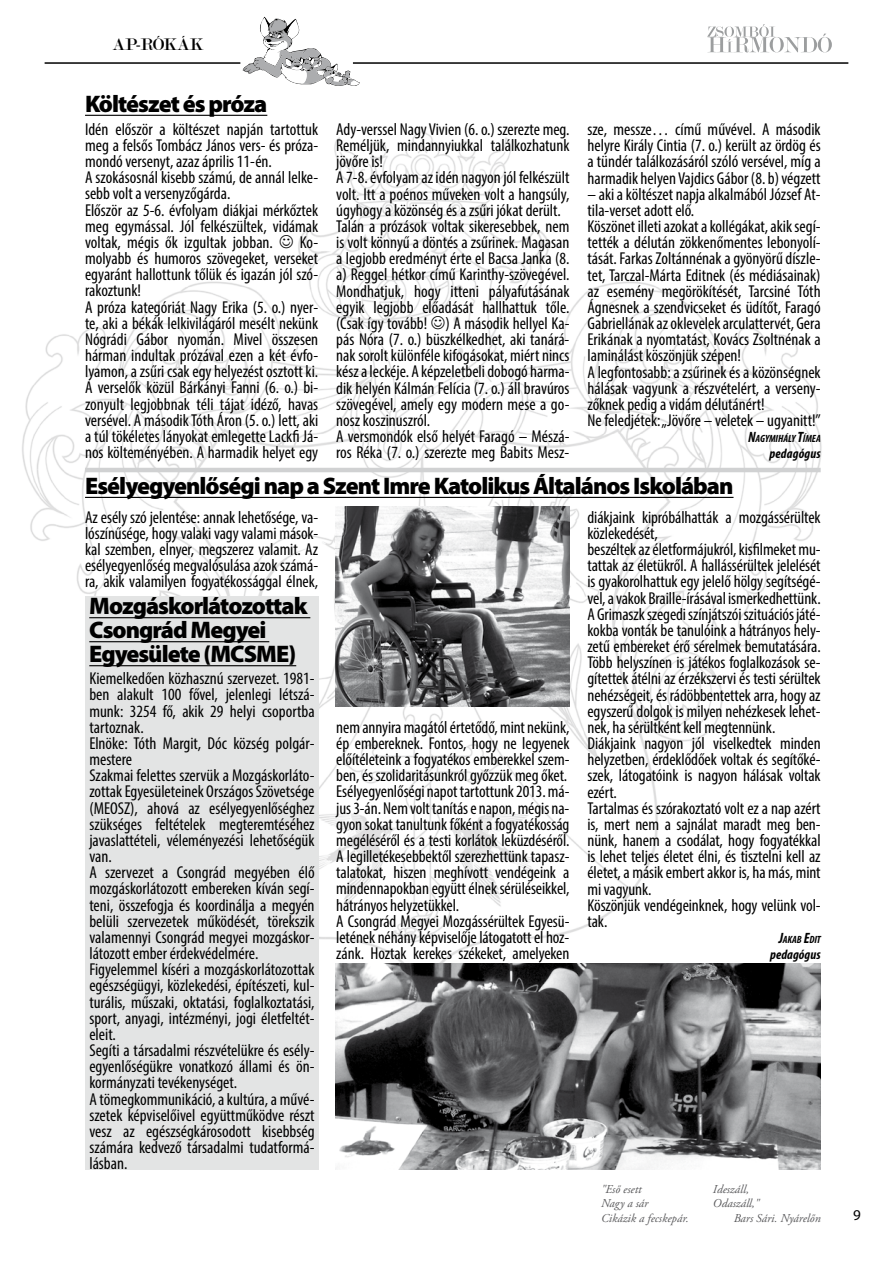
<style>
.page{position:relative;width:893px;height:1263px;background:#fff}
.page>*{position:absolute;margin:0;border:0;box-sizing:border-box;transform-origin:0 0}
.t1{font:900 24px/24px "Myriad Pro";letter-spacing:-.04em;color:#000}
.t2{font:18px "Modern";letter-spacing:.015em;color:#000}
.t3{font:condensed 17.25px/16.2px "Myriad Pro";color:#000}
.t4{font:15px "Myriad Pro";color:#000}
.t5{font:italic 700 condensed 13.5px "Myriad Pro";letter-spacing:.01em;color:#000}
.t6{font:italic 12px/14.4px "Adobe Garamond Pro";color:#58585a}
.t7{font:italic 700 condensed 10.5px "Myriad Pro";letter-spacing:-.005em;color:#000}
.s1{font-size:15px}
</style>
<div class="page">
<hr style="left:353px;top:62px;width:495px;height:2px;background:#000">
<hr style="left:45px;top:62px;width:195px;height:2px;background:#000">
<svg style="left:707px;top:24px;width:125px;height:28px"></svg>
<svg style="left:243px;top:17px;width:117px;height:69px"></svg>
<img style="left:22px;top:114px;width:800px;height:908px">
<hr style="left:85px;top:497px;width:648px;height:1px;background:#000">
<hr style="left:85px;top:115px;width:182px;height:1px;background:#000">
<hr style="left:85px;top:468px;width:736px;height:4px;background:#d0d1d2">
<img style="left:336px;top:506px;width:234px;height:201px">
<img style="left:336px;top:963px;width:484px;height:206px">
<div style="left:85px;top:658px;width:234px;height:511px;background:#e3e4e4"></div>
<div style="left:85px;top:596px;width:234px;height:72px;background:#e3e4e4"></div>
<hr style="left:89px;top:617px;width:221px;height:1px;background:#000">
<hr style="left:89px;top:641px;width:180px;height:1px;background:#000">
<hr style="left:89px;top:665px;width:207px;height:1px;background:#000">
<svg style="left:280px;top:235px;width:13px;height:13px"></svg>
<svg style="left:432px;top:316px;width:13px;height:13px"></svg>
<p class="t2" style="left:112px;top:35px;width:92px">ap-rókák</p>
<h1 class="t1" style="left:85px;top:92px;width:184px">Költészet és próza</h1>
<p class="t3" style="left:85px;top:121px;width:235px">Idén először a költészet napján tartottuk meg a felsős Tombácz János vers- és próza&shy;mondó versenyt, azaz április 11-én.<br>A szokásosnál kisebb számú, de annál lelke&shy;sebb volt a versenyzőgárda.<br>Először az 5-6. évfolyam diákjai mérkőztek meg egymással. Jól felkészültek, vidámak voltak, mégis ők izgultak jobban.</p>
<p class="t3" style="left:336px;top:121px;width:235px">Ady-verssel Nagy Vivien (6. o.) szerezte meg.<br>Reméljük, mindannyiukkal találkozhatunk jövőre is!<br>A 7-8. évfolyam az idén nagyon jól felkészült volt. Itt a poénos műveken volt a hangsúly, úgyhogy a közönség és a zsűri jókat derült.<br>Talán a prózások voltak sikeresebbek, nem is volt könnyű a döntés a zsűrinek. Magasan a legjobb eredményt érte el Bacsa Janka (8. a) Reggel hétkor című Karinthy-szövegével.<br>Mondhatjuk, hogy itteni pályafutásának egyik legjobb előadását hallhattuk tőle. (Csak így tovább! ) A második hellyel Ka&shy;pás Nóra (7. o.) büszkélkedhet, aki tanárá&shy;nak sorolt különféle kifogásokat, miért nincs kész a leckéje. A képzeletbeli dobogó harma&shy;dik helyén Kálmán Felícia (7. o.) áll bravúros szövegével, amely egy modern mese a go&shy;nosz koszinuszról.<br>A versmondók első helyét Faragó – Mészá&shy;ros Réka (7. o.) szerezte meg Babits Mes -</p>
<p class="t3" style="left:587px;top:121px;width:235px;text-align:justify">sze, messze… című művével. A második helyre Király Cintia (7. o.) került az ördög és a tündér találkozásáról szóló versével, míg a harmadik helyen Vajdics Gábor (8. b) végzett</p>
<p class="t3" style="left:587px;top:186px;width:235px">– aki a költészet napja alkalmából József At&shy;tila-verset adott elő.<br>Köszönet illeti azokat a kollégákat, akik segí&shy;tették a délután zökkenőmentes lebonyolí&shy;tását. Farkas Zoltánnénak a gyönyörű díszle&shy;tet, Tarczal-Márta Editnek (és médiásainak) az esemény megörökítését, Tarcsiné Tóth Ágnesnek a szendvicseket és üdítőt, Faragó Gabriellának az oklevelek arculattervét, Gera Erikának a nyomtatást, Kovács Zsoltnénak a laminálást köszönjük szépen!<br>A legfontosabb: a zsűrinek és a közönségnek hálásak vagyunk a részvételért, a verseny&shy;zőknek pedig a vidám délutánért!<br>Ne feledjétek: „Jövőre – veletek – ugyanitt!”</p>
<p class="t7" style="left:748px;top:432px;width:74px"><span class="s1">N</span>AGYMIHÁLY <span class="s1">T</span>ÍMEA</p>
<p class="t5" style="left:770px;top:445px;width:53px">pedagógus</p>
<h1 class="t1" style="left:85px;top:474px;width:650px">Esélyegyenlőségi nap a Szent Imre Katolikus Általános Iskolában</h1>
<p class="t3" style="left:85px;top:234px;width:235px;text-indent:215px">Ko&shy;molyabb és humoros szövegeket, verseket egyaránt hallottunk tőlük és igazán jól szó&shy;rakoztunk!<br>A próza kategóriát Nagy Erika (5. o.) nyer&shy;te, aki a békák lelkivilágáról mesélt nekünk Nógrádi Gábor nyomán. Mivel összesen hárman indultak prózával ezen a két évfo&shy;lyamon, a zsűri csak egy helyezést osztott ki.<br>A verselők közül Bárkányi Fanni (6. o.) bi&shy;zonyult legjobbnak téli tájat idéző, havas versével. A második Tóth Áron (5. o.) lett, aki a túl tökéletes lányokat emlegette Lackfi Já&shy;nos költeményében. A harmadik helyet egy</p>
<p class="t3" style="left:85px;top:509px;width:235px;text-align:justify">Az esély szó jelentése: annak lehetősége, va&shy;lószínűsége, hogy valaki vagy valami mások&shy;kal szemben, elnyer, megszerez valamit. Az esélyegyenlőség megvalósulása azok számá&shy;ra, akik valamilyen fogyatékossággal élnek,</p>
<h1 class="t1" style="left:89px;top:594px;width:220px">Mozgáskorlátozottak<br>Csongrád Megyei<br>Egyesülete (MCSME)</h1>
<p class="t3" style="left:89px;top:670px;width:227px">Kiemelkedően közhasznú szervezet. 1981- ben alakult 100 fővel, jelenlegi létszá&shy;munk: 3254 fő, akik 29 helyi csoportba tartoznak.<br>Elnöke: Tóth Margit, Dóc község polgár&shy;mestere<br>Szakmai felettes szervük a Mozgáskorláto&shy;zottak Egyesületeinek Országos Szövetsége (MEOSZ), ahová az esélyegyenlőséghez szükséges feltételek megteremtéséhez javaslattételi, véleményezési lehetőségük van.<br>A szervezet a Csongrád megyében élő mozgáskorlátozott embereken kíván segí&shy;teni, összefogja és koordinálja a megyén belüli szervezetek működését, törekszik valamennyi Csongrád megyei mozgáskor&shy;látozott ember érdekvédelmére.<br>Figyelemmel kíséri a mozgáskorlátozottak egészségügyi, közlekedési, építészeti, kul&shy;turális, műszaki, oktatási, foglalkoztatási, sport, anyagi, intézményi, jogi életfeltét&shy;eleit.<br>Segíti a társadalmi részvételükre és esély&shy;egyenlőségükre vonatkozó állami és ön&shy;kormányzati tevékenységet.<br>A tömegkommunikáció, a kultúra, a művé&shy;szetek képviselőivel együttműködve részt vesz az egészségkárosodott kisebbség számára kedvező társadalmi tudatformá&shy;lásban.</p>
<p class="t3" style="left:336px;top:719px;width:235px">nem annyira magától értetődő, mint nekünk, ép embereknek. Fontos, hogy ne legyenek előítéleteink a fogyatékos emberekkel szem&shy;ben, és szolidaritásunkról győzzük meg őket.<br>Esélyegyenlőségi napot tartottunk 2013. má&shy;jus 3-án. Nem volt tanítás e napon, mégis na&shy;gyon sokat tanultunk főként a fogyatékosság megéléséről és a testi korlátok leküzdéséről.<br>A legilletékesebbektől szerezhettünk tapasz&shy;talatokat, hiszen meghívott vendégeink a mindennapokban együtt élnek sérüléseikkel, hátrányos helyzetükkel.<br>A Csongrád Megyei Mozgássérültek Egyesü&shy;letének néhány képviselője látogatott el hoz&shy;zánk. Hoztak kerekes székeket, amelyeken</p>
<p class="t3" style="left:587px;top:509px;width:235px">diákjaink kipróbálhatták a mozgássérültek közlekedését,<br>beszéltek az életformájukról, kisfilmeket mu&shy;tattak az életükről. A hallássérültek jelelését is gyakorolhattuk egy jelelő hölgy segítségé&shy;vel, a vakok Braille-írásával ismerkedhettünk.<br>A Grimaszk szegedi színjátszói szituációs játé&shy;kokba vonták be tanulóink a hátrányos hely&shy;zetű embereket érő sérelmek bemutatására.<br>Több helyszínen is játékos foglalkozások se&shy;gítettek átélni az érzékszervi és testi sérültek nehézségeit, és rádöbbentettek arra, hogy az egyszerű dolgok is milyen nehézkesek lehet&shy;nek, ha sérültként kell megtennünk.<br>Diákjaink nagyon jól viselkedtek minden helyzetben, érdeklődőek voltak és segítőké&shy;szek, látogatóink is nagyon hálásak voltak ezért.<br>Tartalmas és szórakoztató volt ez a nap azért is, mert nem a sajnálat maradt meg ben&shy;nünk, hanem a csodálat, hogy fogyatékkal is lehet teljes életet élni, és tisztelni kell az életet, a másik embert akkor is, ha más, mint mi vagyunk.<br>Köszönjük vendégeinknek, hogy velünk vol&shy;tak.</p>
<p class="t7" style="left:779px;top:933px;width:43px"><span class="s1">J</span>AKAB <span class="s1">E</span>DIT</p>
<p class="t5" style="left:770px;top:946px;width:52px">pedagógus</p>
<p class="t6" style="left:601px;top:1182px;width:89px">"Eső esett<br>Nagy a sár<br>Cikázik a fecskepár.</p>
<p class="t6" style="left:713px;top:1182px;width:38px">Ideszáll,</p>
<p class="t6" style="left:713px;top:1197px;width:48px">Odaszáll,"</p>
<p class="t6" style="left:734px;top:1211px;width:88px">Bars Sári. Nyárelőn</p>
<p class="t4" style="left:853px;top:1206px;width:9px">9</p>
</div>
